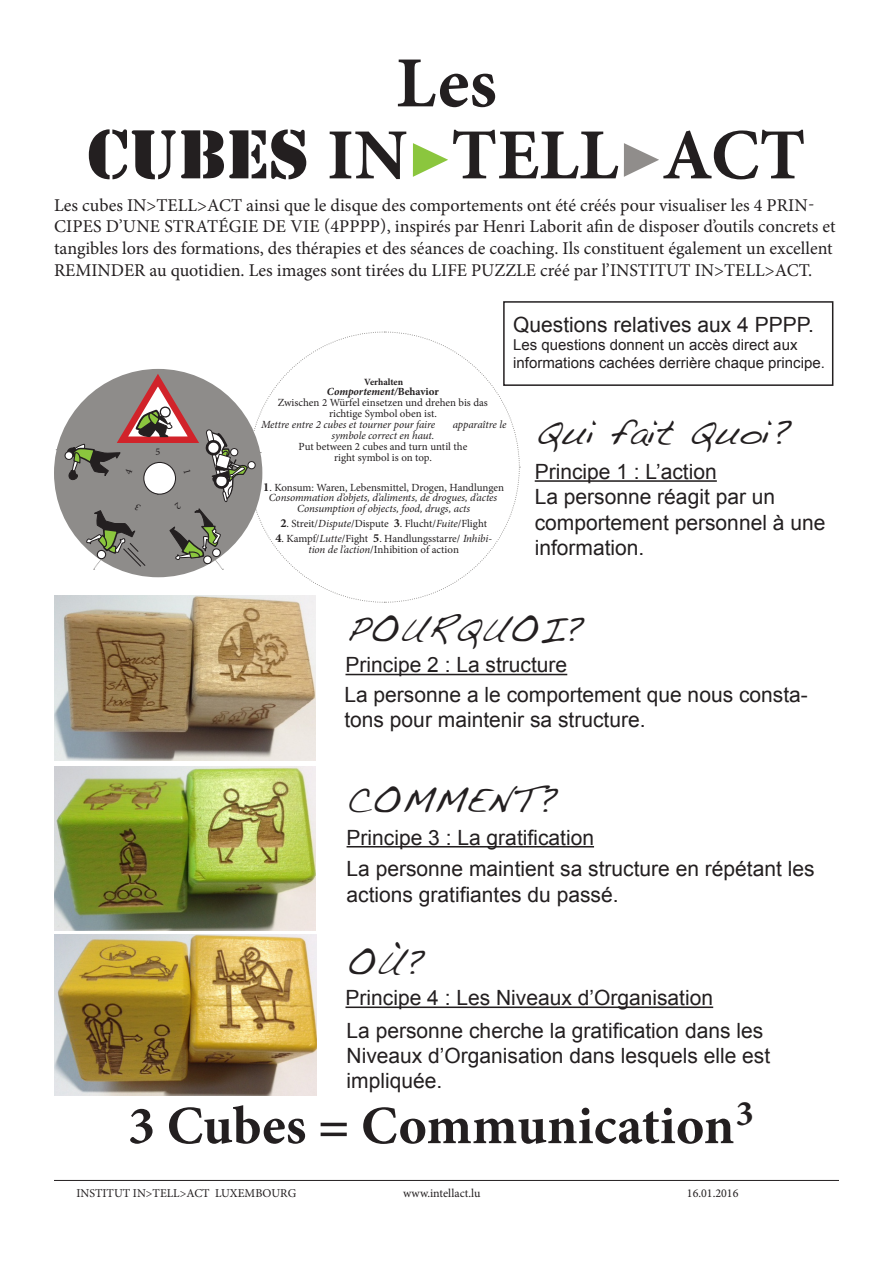
<style>
.page{position:relative;width:893px;height:1263px;background:#fff}
.page>*{position:absolute;margin:0;border:0;box-sizing:border-box;transform-origin:0 0}
.t1{font:700 72px "Minion Pro";color:#231f20}
.t2{font:700 54px "Minion Pro";color:#231f20}
.t3{font:36px "Handwriting Dakota";color:#231f20}
.t4{font:700 36px "Minion Pro";color:#231f20}
.t5{font:21px/25.2px "Arial";color:#231f20}
.t6{font:18px/21.6px "Minion Pro";color:#231f20}
.t7{font:15px/18px "Arial";color:#231f20}
.t8{font:12px "Minion Pro";color:#231f20}
.t9{font:10.95px/10.9px "Minion Pro";letter-spacing:-.005em;color:#231f20;text-align:center}
.t10{font:italic 10.95px "Minion Pro";letter-spacing:-.01em;color:#231f20}
.t11{font:italic 700 10.95px "Minion Pro";letter-spacing:-.005em;color:#231f20}
.t12{font:700 9.6px "Minion Pro";letter-spacing:-.005em;color:#231f20}
.s1{font-family:"Stencil";font-weight:400}
.s2{color:#8bc63e}
.s3{color:#908d8b}
.s4{font-style:normal}
.s5{font-weight:700;font-size:12.3px}
.s6{font-style:italic}
</style>
<div class="page">
<img style="left:54px;top:595px;width:261px;height:166px">
<img style="left:54px;top:767px;width:261px;height:163px">
<img style="left:54px;top:935px;width:262px;height:160px">
<div style="left:503px;top:301px;width:330px;height:85px;border:2px solid #231f20"></div>
<hr style="left:535px;top:480px;width:182px;height:2px;background:#231f20">
<hr style="left:345px;top:674px;width:222px;height:1px;background:#231f20">
<hr style="left:347px;top:846px;width:247px;height:1px;background:#231f20">
<hr style="left:345px;top:1006px;width:368px;height:2px;background:#231f20">
<hr style="left:54px;top:1180px;width:785px;height:1px;background:#231f20">
<svg style="left:56px;top:331px;width:464px;height:272px"></svg>
<p class="t1" style="left:396px;top:33px;width:102px">Les</p>
<p class="t1" style="left:87px;top:105px;width:720px"><span class="s1">CUBES</span> IN<span class="s2">▶</span>TELL<span class="s3">▶</span>ACT</p>
<p class="t6" style="left:54px;top:194px;width:783px">Les cubes IN&gt;TELL&gt;ACT ainsi que le disque des comportements ont été créés pour visualiser les 4 PRIN-CIPES D’UNE STRATÉGIE DE VIE (4PPPP), inspirés par Henri Laborit afin de disposer d’outils concrets et tangibles lors des formations, des thérapies et des séances de coaching. Ils constituent également un excellent REMINDER au quotidien. Les images sont tirées du LIFE PUZZLE créé par l’INSTITUT IN&gt;TELL&gt;ACT.</p>
<p class="t5" style="left:513px;top:312px;width:302px">Questions relatives aux 4 PPPP.</p>
<p class="t7" style="left:513px;top:336px;width:313px">Les questions donnent un accès direct aux informations cachées derrière chaque principe.</p>
<p class="t12" style="left:364px;top:375px;width:40px">Verhalten</p>
<p class="t11" style="left:327px;top:384px;width:114px">Comportement/<span class="s4">Behavior</span></p>
<p class="t9" style="left:278px;top:397px;width:212px">Zwischen 2 Würfel einsetzen und drehen bis das richtige Symbol oben ist.</p>
<p class="t10" style="left:261px;top:417px;width:176px">Mettre entre 2 cubes et tourner pour faire</p>
<p class="t10" style="left:453px;top:417px;width:55px">apparaître le</p>
<p class="t10" style="left:331px;top:428px;width:105px">symbole correct en haut.</p>
<p class="t9" style="left:298px;top:441px;width:170px">Put between 2 cubes and turn until the</p>
<p class="t9" style="left:334px;top:452px;width:99px">right symbol is on top.</p>
<p class="t9" style="left:263px;top:482px;width:242px"><span class="s5">1</span>. Konsum: Waren, Lebensmittel, Drogen, Handlungen</p>
<p class="t10" style="left:269px;top:490px;width:230px">Consommation d’objets, d’aliments, de drogues, d’actes</p>
<p class="t10" style="left:297px;top:501px;width:175px">Consumption of objects, food, drugs, acts</p>
<p class="t9" style="left:280px;top:518px;width:208px"><span class="s5">2</span>. Streit/<span class="s6">Dispute</span>/Dispute <span class="s5">3</span>. Flucht/<span class="s6">Fuite</span>/Flight</p>
<p class="t9" style="left:275px;top:533px;width:218px"><span class="s5">4</span>. Kampf/<span class="s6">Lutte</span>/Fight <span class="s5">5</span>. Handlungsstarre/ <span class="s6">Inhibi&shy;tion de l’action</span>/Inhibition of action</p>
<p class="t3" style="left:536px;top:411px;width:257px">Qui fait Quoi?</p>
<p class="t5" style="left:535px;top:485px;width:292px">La personne réagit par un comportement personnel à une information.</p>
<p class="t5" style="left:535px;top:459px;width:184px">Principe 1 : L’action</p>
<p class="t3" style="left:347px;top:607px;width:239px">POURQUOI?</p>
<p class="t5" style="left:345px;top:652px;width:223px">Principe 2 : La structure</p>
<p class="t5" style="left:344px;top:682px;width:465px">La personne a le comportement que nous consta&shy;tons pour maintenir sa structure.</p>
<p class="t3" style="left:347px;top:779px;width:213px">COMMENT?</p>
<p class="t5" style="left:347px;top:825px;width:249px">Principe 3 : La gratification</p>
<p class="t5" style="left:347px;top:857px;width:470px">La personne maintient sa structure en répétant les actions gratifiantes du passé.</p>
<p class="t3" style="left:347px;top:940px;width:80px">OÙ?</p>
<p class="t5" style="left:345px;top:985px;width:369px">Principe 4 : Les Niveaux d’Organisation</p>
<p class="t5" style="left:347px;top:1018px;width:425px">La personne cherche la gratification dans les<br>Niveaux d’Organisation dans lesquels elle est impliquée.</p>
<p class="t2" style="left:128px;top:1088px;width:608px">3 Cubes = Communication</p>
<p class="t4" style="left:736px;top:1088px;width:19px">3</p>
<p class="t8" style="left:77px;top:1185px;width:221px">INSTITUT IN&gt;TELL&gt;ACT LUXEMBOURG</p>
<p class="t8" style="left:403px;top:1185px;width:79px">www.intellact.lu</p>
<p class="t8" style="left:687px;top:1185px;width:53px">16.01.2016</p>
</div>
